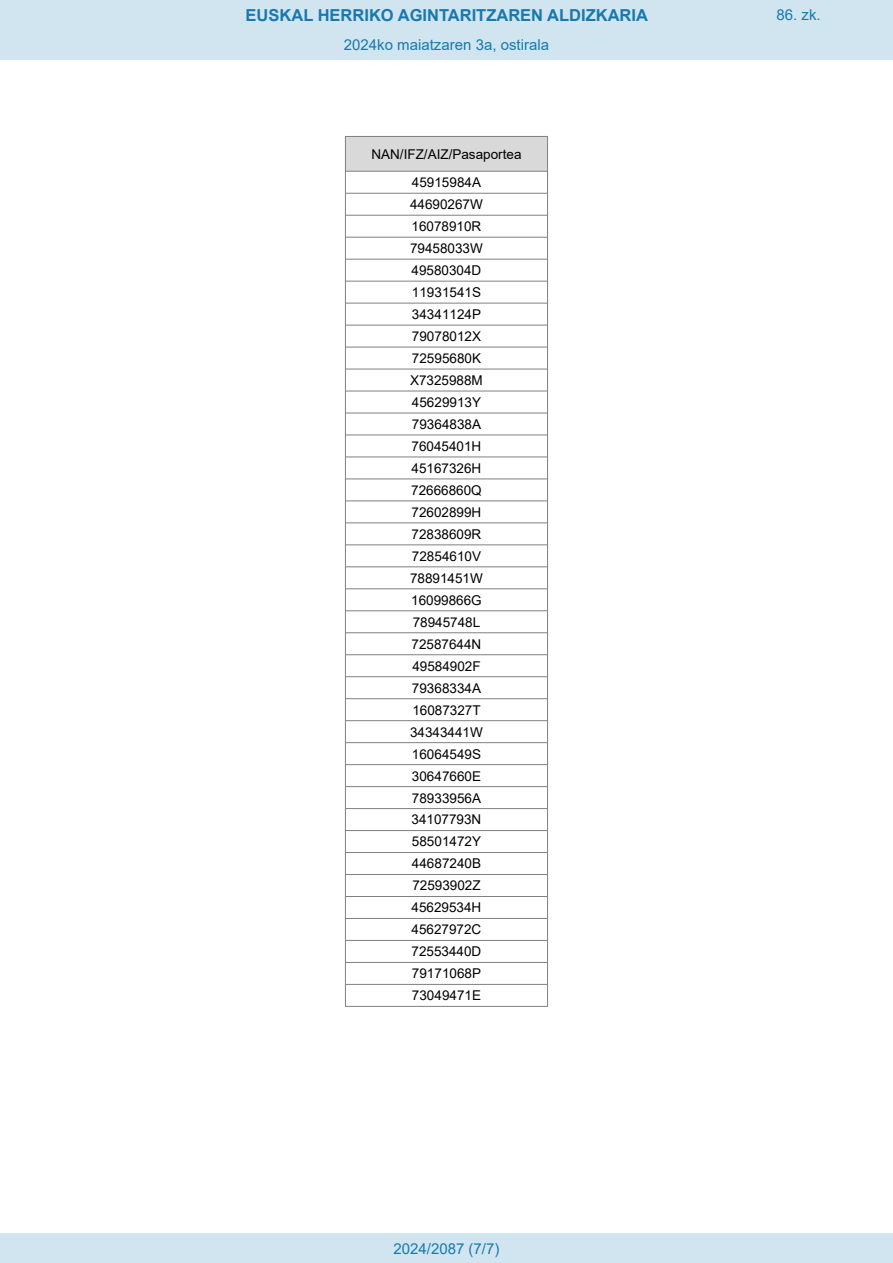
<style>
.page{position:relative;width:893px;height:1263px;background:#fff}
.page>*{position:absolute;margin:0;border:0;box-sizing:border-box;transform-origin:0 0}
.t1{font:700 16.5px "Arial";color:#1879ad}
.Paginacion_Centro{font:15px "Arial";color:#1879ad}
.t2{font:13.5px/21.9px "Arial";color:#000;text-align:center}
</style>
<div class="page">
<div style="left:346px;top:137px;width:201px;height:34px;background:#d9d9d9"></div>
<hr style="left:345px;top:137px;width:1px;height:869px;background:#808080">
<hr style="left:547px;top:137px;width:1px;height:869px;background:#808080">
<hr style="left:345px;top:136px;width:203px;height:1px;background:#808080">
<hr style="left:346px;top:171px;width:201px;height:1px;background:#808080">
<hr style="left:346px;top:193px;width:201px;height:1px;background:#808080">
<hr style="left:346px;top:215px;width:201px;height:1px;background:#808080">
<hr style="left:346px;top:237px;width:201px;height:1px;background:#808080">
<hr style="left:346px;top:259px;width:201px;height:1px;background:#808080">
<hr style="left:346px;top:281px;width:201px;height:1px;background:#808080">
<hr style="left:346px;top:303px;width:201px;height:1px;background:#808080">
<hr style="left:346px;top:325px;width:201px;height:1px;background:#808080">
<hr style="left:346px;top:347px;width:201px;height:1px;background:#808080">
<hr style="left:346px;top:369px;width:201px;height:1px;background:#808080">
<hr style="left:346px;top:391px;width:201px;height:1px;background:#808080">
<hr style="left:346px;top:413px;width:201px;height:1px;background:#808080">
<hr style="left:346px;top:435px;width:201px;height:1px;background:#808080">
<hr style="left:346px;top:457px;width:201px;height:1px;background:#808080">
<hr style="left:346px;top:478px;width:201px;height:1px;background:#808080">
<hr style="left:346px;top:500px;width:201px;height:1px;background:#808080">
<hr style="left:346px;top:522px;width:201px;height:1px;background:#808080">
<hr style="left:346px;top:544px;width:201px;height:1px;background:#808080">
<hr style="left:346px;top:566px;width:201px;height:1px;background:#808080">
<hr style="left:346px;top:588px;width:201px;height:1px;background:#808080">
<hr style="left:346px;top:610px;width:201px;height:1px;background:#808080">
<hr style="left:346px;top:632px;width:201px;height:1px;background:#808080">
<hr style="left:346px;top:654px;width:201px;height:1px;background:#808080">
<hr style="left:346px;top:676px;width:201px;height:1px;background:#808080">
<hr style="left:346px;top:698px;width:201px;height:1px;background:#808080">
<hr style="left:346px;top:720px;width:201px;height:1px;background:#808080">
<hr style="left:346px;top:742px;width:201px;height:1px;background:#808080">
<hr style="left:346px;top:764px;width:201px;height:1px;background:#808080">
<hr style="left:346px;top:786px;width:201px;height:1px;background:#808080">
<hr style="left:346px;top:808px;width:201px;height:1px;background:#808080">
<hr style="left:346px;top:830px;width:201px;height:1px;background:#808080">
<hr style="left:346px;top:852px;width:201px;height:1px;background:#808080">
<hr style="left:346px;top:874px;width:201px;height:1px;background:#808080">
<hr style="left:346px;top:896px;width:201px;height:1px;background:#808080">
<hr style="left:346px;top:918px;width:201px;height:1px;background:#808080">
<hr style="left:346px;top:940px;width:201px;height:1px;background:#808080">
<hr style="left:346px;top:962px;width:201px;height:1px;background:#808080">
<hr style="left:346px;top:984px;width:201px;height:1px;background:#808080">
<hr style="left:345px;top:1006px;width:203px;height:1px;background:#808080">
<div style="left:0;top:0;width:893px;height:60px;background:#d0e5f0"></div>
<div style="left:0;top:1233px;width:893px;height:30px;background:#d0e5f0"></div>
<p class="t1" style="left:246px;top:3px;width:404px">EUSKAL HERRIKO AGINTARITZAREN ALDIZKARIA</p>
<p class="Paginacion_Centro" style="left:776px;top:5px;width:46px">86. zk.</p>
<p class="Paginacion_Centro" style="left:344px;top:35px;width:207px">2024ko maiatzaren 3a, ostirala</p>
<p class="t2" style="left:371px;top:140px;width:152px;line-height:28.3px">NAN/IFZ/AIZ/Pasaportea<br>45915984A</p>
<p class="t2" style="left:410px;top:193px;width:74px;text-align:left">44690267W<br>16078910R<br>79458033W<br>49580304D<br>11931541S<br>34341124P<br>79078012X<br>72595680K<br>X7325988M<br>45629913Y<br>79364838A<br>76045401H<br>45167326H<br>72666860Q<br>72602899H<br>72838609R<br>72854610V<br>78891451W<br>16099866G<br>78945748L<br>72587644N<br>49584902F<br>79368334A<br>16087327T<br>34343441W<br>16064549S<br>30647660E<br>78933956A<br>34107793N<br>58501472Y<br>44687240B<br>72593902Z<br>45629534H<br>45627972C<br>72553440D<br>79171068P<br>73049471E</p>
<p class="Paginacion_Centro" style="left:393px;top:1238px;width:107px">2024/2087 (7/7)</p>
</div>
